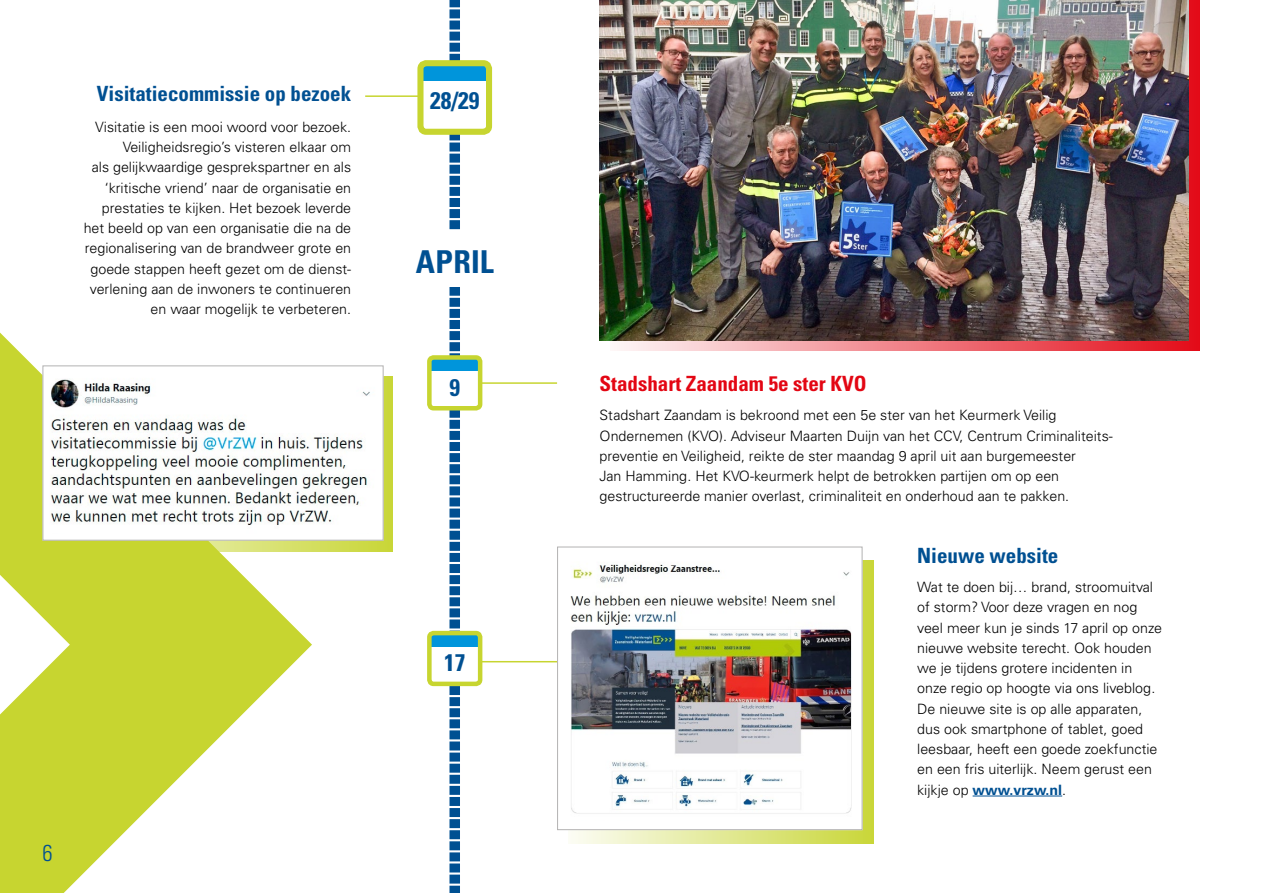
<style>
.page{position:relative;width:1263px;height:893px;background:#fff}
.page>*{position:absolute;margin:0;border:0;box-sizing:border-box;transform-origin:0 0}
.t1{font:700 condensed 31.5px "Univers LT Std";letter-spacing:.005em;color:#005092}
.t2{font:700 condensed 24px "Univers LT Std";color:#005092}
.t3{font:300 condensed 22.95px "Univers LT Std";color:#005092}
.t4{font:700 condensed 21px "Univers LT Std";color:#005092}
.t5{font:700 condensed 21px "Univers LT Std";color:#e30613}
.t6{font:300 14.25px/20.2px "Univers LT Std";color:#000}
.s1{font-weight:700;color:#005092}
</style>
<div class="page">
<svg style="left:610px;top:0;width:589px;height:351px;background:#e2555d"></svg>
<img style="left:600px;top:0;width:589px;height:340px">
<svg style="left:0;top:332px;width:312px;height:561px;fill:#c7d530"></svg>
<svg style="left:449px;top:0;width:11px;height:893px;background:#3977aa"></svg>
<hr style="left:481px;top:661px;width:376px;height:1px;background:#c7d530">
<hr style="left:466px;top:382px;width:91px;height:2px;background:#c7d530">
<hr style="left:365px;top:95px;width:101px;height:2px;background:#c7d530">
<div style="left:403px;top:230px;width:104px;height:56px;background:#fff"></div>
<svg style="left:18px;top:376px;width:375px;height:176px;background:#cad73c"></svg>
<hr style="left:973px;top:796px;width:89px;height:1px;background:#005092">
<div style="left:568px;top:560px;width:306px;height:284px;background:linear-gradient(to right,#fcfdf5,#c9d639)"></div>
<img style="left:557px;top:546px;width:306px;height:285px">
<svg style="left:42px;top:365px;width:342px;height:176px"></svg>
<div style="left:429px;top:357px;width:51px;height:51px;background:#fff;border-radius:4px"></div>
<div style="left:431px;top:357px;width:47px;height:14px;background:#0095db"></div>
<div style="left:427px;top:355px;width:55px;height:55px;border:4px solid #c7d530;border-radius:4px"></div>
<div style="left:429px;top:633px;width:51px;height:51px;background:#fff;border-radius:4px"></div>
<div style="left:431px;top:633px;width:47px;height:13px;background:#0095db"></div>
<div style="left:427px;top:631px;width:55px;height:55px;border:4px solid #c7d530;border-radius:4px"></div>
<div style="left:420px;top:63px;width:69px;height:69px;background:#fff;border-radius:6px"></div>
<div style="left:422px;top:63px;width:64px;height:18px;background:#0095db"></div>
<div style="left:417px;top:60px;width:75px;height:75px;border:6px solid #c7d530;border-radius:6px"></div>
<h3 class="t4" style="left:97px;top:81px;width:256px">Visitatiecommissie op bezoek</h3>
<p class="t6" style="left:84px;top:117px;width:269px;text-align:right">Visitatie is een mooi woord voor bezoek.<br>Veiligheidsregio’s visteren elkaar om<br>als gelijkwaardige gesprekspartner en als ‘kritische vriend’ naar de organisatie en prestaties te kijken. Het bezoek leverde het beeld op van een organisatie die na de regionalisering van de brandweer grote en goede stappen heeft gezet om de dienst&shy;verlening aan de inwoners te continueren en waar mogelijk te verbeteren.</p>
<h2 class="t2" style="left:430px;top:86px;width:51px">28/29</h2>
<h1 class="t1" style="left:416px;top:242px;width:79px">APRIL</h1>
<h2 class="t2" style="left:450px;top:373px;width:12px">9</h2>
<h3 class="t3" style="left:43px;top:839px;width:12px">6</h3>
<h2 class="t2" style="left:444px;top:648px;width:23px">17</h2>
<h3 class="t5" style="left:600px;top:371px;width:269px">Stadshart Zaandam 5e ster KVO</h3>
<p class="t6" style="left:600px;top:405px;width:515px">Stadshart Zaandam is bekroond met een 5e ster van het Keurmerk Veilig Ondernemen (KVO). Adviseur Maarten Duijn van het CCV, Centrum Criminaliteits&shy;preventie en Veiligheid, reikte de ster maandag 9 april uit aan burgemeester<br>Jan Hamming. Het KVO-keurmerk helpt de betrokken partijen om op een gestructureerde manier overlast, criminaliteit en onderhoud aan te pakken.</p>
<h3 class="t4" style="left:917px;top:542px;width:143px">Nieuwe website</h3>
<p class="t6" style="left:917px;top:577px;width:246px">Wat te doen bij… brand, stroomuitval of storm? Voor deze vragen en nog veel meer kun je sinds 17 april op onze nieuwe website terecht. Ook houden we je tijdens grotere incidenten in onze regio op hoogte via ons liveblog.<br>De nieuwe site is op alle apparaten, dus ook smartphone of tablet, goed leesbaar, heeft een goede zoekfunctie en een fris uiterlijk. Neem gerust een kijkje op <span class="s1">www.vrzw.nl</span>.</p>
</div>
